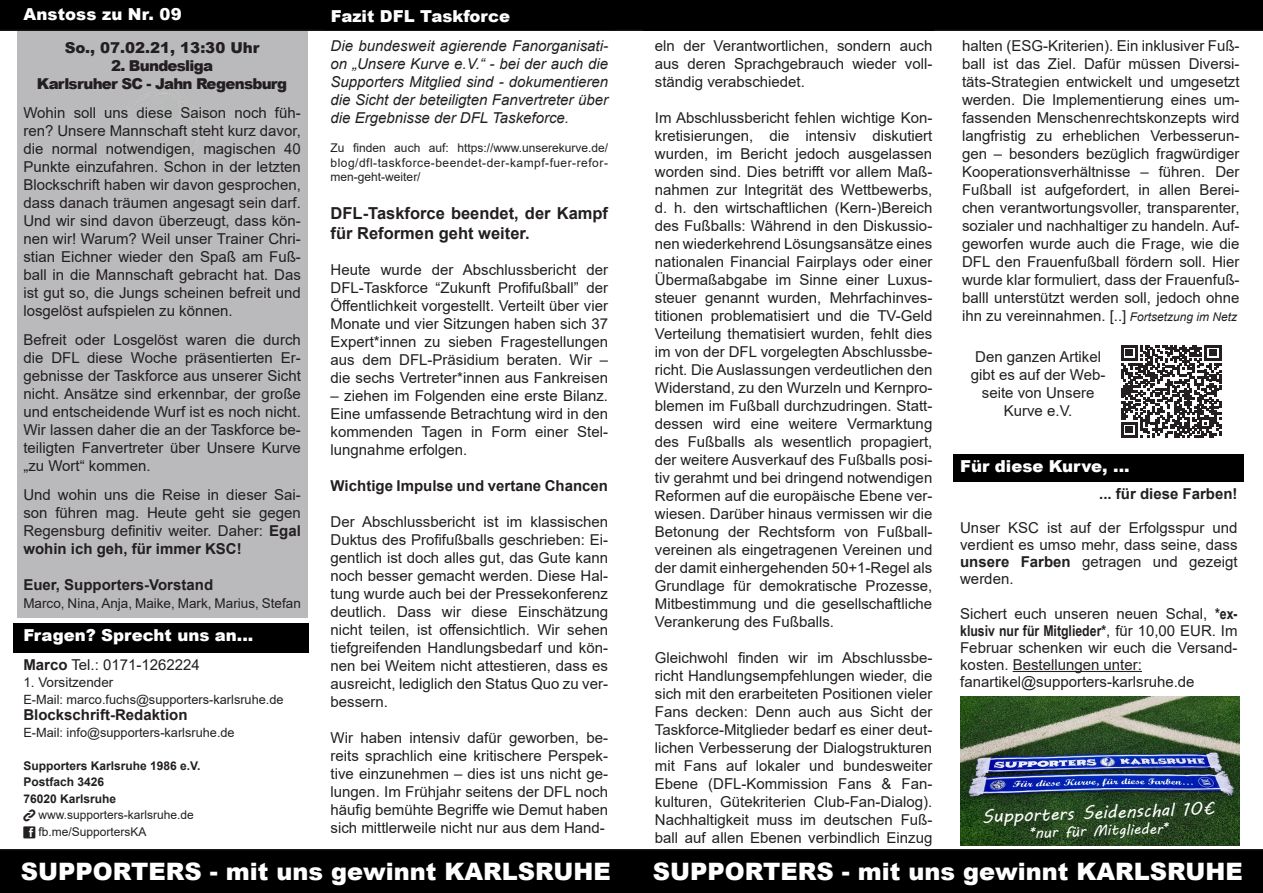
<style>
.page{position:relative;width:1263px;height:893px;background:#fff}
.page>*{position:absolute;margin:0;border:0;box-sizing:border-box;transform-origin:0 0}
.t1{font:900 24px "Arial";color:#fff}
.t2{font:18px "MV Boli";color:#fff}
.t3{font:900 16.5px "Arial";color:#fff}
.t4{font:700 16.5px/19.8px "Arial";color:#231f20}
.t5{font:15px/18px "Arial";color:#231f20;text-align:justify}
.t6{font:italic 15px/18px "Arial";color:#231f20;text-align:justify}
.t7{font:700 15px "Arial";color:#231f20}
.t8{font:900 15px/18px "Arial";letter-spacing:-.05em;color:#231f20;text-align:center}
.t9{font:900 15px "Arial";color:#231f20}
.t10{font:15px "MV Boli";color:#fff}
.t11{font:13.5px "Arial";color:#231f20}
.t12{font:12.75px "Arial";color:#231f20}
.t13{font:12px/14.4px "Arial";color:#231f20;text-align:justify}
.t14{font:700 12px "Arial";color:#231f20}
.s1{font-weight:700}
.s2{font-style:italic;font-size:12px}
.s3{font-family:"Arial Narrow";font-weight:700}
</style>
<div class="page">
<div style="left:17px;top:30px;width:290px;height:588px;background:#bab9bb"></div>
<div style="left:0;top:0;width:1263px;height:30px;background:#000"></div>
<div style="left:0;top:850px;width:1263px;height:43px;background:#000"></div>
<img style="left:119px;top:92px;width:82px;height:80px">
<div style="left:643px;top:3px;width:291px;height:27px;background:#000"></div>
<div style="left:324px;top:1px;width:290px;height:28px;background:#000"></div>
<div style="left:18px;top:623px;width:290px;height:30px;background:#000"></div>
<div style="left:954px;top:454px;width:290px;height:27px;background:#000"></div>
<hr style="left:1013px;top:671px;width:129px;height:1px;background:#231f20">
<svg style="left:1121px;top:345px;width:100px;height:93px"></svg>
<img style="left:960px;top:696px;width:279px;height:149px">
<p class="t3" style="left:23px;top:2px;width:160px">Anstoss zu Nr. 09</p>
<p class="t9" style="left:65px;top:37px;width:196px">So., 07.02.21, 13:30 Uhr</p>
<p class="t8" style="left:37px;top:57px;width:252px">2. Bundesliga<br>Karlsruher SC - Jahn Regensburg</p>
<p class="t5" style="left:23px;top:104px;width:279px">Wohin soll uns diese Saison noch füh&shy;ren? Unsere Mannschaft steht kurz davor, die normal notwendigen, magischen 40<br>Punkte einzufahren. Schon in der letzten Blockschrift haben wir davon gesprochen, dass danach träumen angesagt sein darf.<br>Und wir sind davon überzeugt, dass kön&shy;nen wir! Warum? Weil unser Trainer Chri&shy;stian Eichner wieder den Spaß am Fuß&shy;ball in die Mannschaft gebracht hat. Das ist gut so, die Jungs scheinen befreit und losgelöst aufspielen zu können.</p>
<p class="t5" style="left:23px;top:331px;width:279px">Befreit oder Losgelöst waren die durch die DFL diese Woche präsentierten Er&shy;gebnisse der Taskforce aus unserer Sicht nicht. Ansätze sind erkennbar, der große und entscheidende Wurf ist es noch nicht.<br>Wir lassen daher die an der Taskforce be&shy;teiligten Fanvertreter über Unsere Kurve „zu Wort“ kommen.</p>
<p class="t5" style="left:23px;top:485px;width:279px">Und wohin uns die Reise in dieser Sai&shy;son führen mag. Heute geht sie gegen Regensburg definitiv weiter. Daher: <span class="s1">Egal wohin ich geh, für immer KSC!</span></p>
<p class="t7" style="left:23px;top:574px;width:191px">Euer, Supporters-Vorstand</p>
<p class="t11" style="left:23px;top:594px;width:279px">Marco, Nina, Anja, Maike, Mark, Marius, Stefan</p>
<p class="t3" style="left:23px;top:623px;width:232px">Fragen? Sprecht uns an...</p>
<p class="t5" style="left:23px;top:656px;width:178px"><span class="s1">Marco</span> Tel.: 0171-1262224</p>
<p class="t11" style="left:23px;top:673px;width:92px">1. Vorsitzender</p>
<p class="t12" style="left:23px;top:690px;width:262px">E-Mail: marco.fuchs@supporters-karlsruhe.de</p>
<p class="t7" style="left:23px;top:704px;width:166px">Blockschrift-Redaktion</p>
<p class="t12" style="left:23px;top:723px;width:213px">E-Mail: info@supporters-karlsruhe.de</p>
<p class="t14" style="left:23px;top:757px;width:178px">Supporters Karlsruhe 1986 e.V.</p>
<p class="t14" style="left:23px;top:773px;width:82px">Postfach 3426</p>
<p class="t14" style="left:23px;top:790px;width:94px">76020 Karlsruhe</p>
<p class="t13" style="left:38px;top:808px;width:157px">www.supporters-karlsruhe.de</p>
<p class="t13" style="left:38px;top:824px;width:110px">fb.me/SupportersKA</p>
<p class="t3" style="left:331px;top:4px;width:181px">Fazit DFL Taskforce</p>
<p class="t6" style="left:331px;top:37px;width:279px">Die bundesweit agierende Fanorganisati&shy;on „Unsere Kurve e.V.“ - bei der auch die Supporters Mitglied sind - dokumentieren die Sicht der beteiligten Fanvertreter über die Ergebnisse der DFL Taskeforce.</p>
<p class="t13" style="left:331px;top:141px;width:279px">Zu finden auch auf: https://www.unserekurve.de/ blog/dfl-taskforce-beendet-der-kampf-fuer-refor&shy;men-geht-weiter/</p>
<p class="t4" style="left:331px;top:203px;width:279px">DFL-Taskforce beendet, der Kampf für Reformen geht weiter.</p>
<p class="t5" style="left:331px;top:260px;width:279px">Heute wurde der Abschlussbericht der DFL-Taskforce “Zukunft Profifußball” der Öffentlichkeit vorgestellt. Verteilt über vier Monate und vier Sitzungen haben sich 37<br>Expert*innen zu sieben Fragestellungen aus dem DFL-Präsidium beraten. Wir – die sechs Vertreter*innen aus Fankreisen</p>
<p class="t5" style="left:331px;top:386px;width:279px">– ziehen im Folgenden eine erste Bilanz.<br>Eine umfassende Betrachtung wird in den kommenden Tagen in Form einer Stel&shy;lungnahme erfolgen.</p>
<p class="t7" style="left:331px;top:475px;width:279px">Wichtige Impulse und vertane Chancen</p>
<p class="t5" style="left:331px;top:512px;width:279px">Der Abschlussbericht ist im klassischen Duktus des Profifußballs geschrieben: Ei&shy;gentlich ist doch alles gut, das Gute kann noch besser gemacht werden. Diese Hal&shy;tung wurde auch bei der Pressekonferenz deutlich. Dass wir diese Einschätzung nicht teilen, ist offensichtlich. Wir sehen tiefgreifenden Handlungsbedarf und kön&shy;nen bei Weitem nicht attestieren, dass es ausreicht, lediglich den Status Quo zu ver&shy;bessern.</p>
<p class="t5" style="left:331px;top:728px;width:279px">Wir haben intensiv dafür geworben, be&shy;reits sprachlich eine kritischere Perspek&shy;tive einzunehmen – dies ist uns nicht ge&shy;lungen. Im Frühjahr seitens der DFL noch häufig bemühte Begriffe wie Demut haben sich mittlerweile nicht nur aus dem Hand-</p>
<p class="t5" style="left:655px;top:37px;width:279px">eln der Verantwortlichen, sondern auch aus deren Sprachgebrauch wieder voll&shy;ständig verabschiedet.</p>
<p class="t5" style="left:655px;top:109px;width:279px">Im Abschlussbericht fehlen wichtige Kon&shy;kretisierungen, die intensiv diskutiert wurden, im Bericht jedoch ausgelassen worden sind. Dies betrifft vor allem Maß&shy;nahmen zur Integrität des Wettbewerbs, d. h. den wirtschaftlichen (Kern-)Bereich des Fußballs: Während in den Diskussio&shy;nen wiederkehrend Lösungsansätze eines nationalen Financial Fairplays oder einer Übermaßabgabe im Sinne einer Luxus&shy;steuer genannt wurden, Mehrfachinves&shy;titionen problematisiert und die TV-Geld Verteilung thematisiert wurden, fehlt dies im von der DFL vorgelegten Abschlussbe&shy;richt. Die Auslassungen verdeutlichen den Widerstand, zu den Wurzeln und Kernpro&shy;blemen im Fußball durchzudringen. Statt&shy;dessen wird eine weitere Vermarktung des Fußballs als wesentlich propagiert, der weitere Ausverkauf des Fußballs posi&shy;tiv gerahmt und bei dringend notwendigen Reformen auf die europäische Ebene ver&shy;wiesen. Darüber hinaus vermissen wir die Betonung der Rechtsform von Fußball&shy;vereinen als eingetragenen Vereinen und der damit einhergehenden 50+1-Regel als Grundlage für demokratische Prozesse, Mitbestimmung und die gesellschaftliche Verankerung des Fußballs.</p>
<p class="t5" style="left:655px;top:649px;width:279px">Gleichwohl finden wir im Abschlussbe&shy;richt Handlungsempfehlungen wieder, die sich mit den erarbeiteten Positionen vieler Fans decken: Denn auch aus Sicht der Taskforce-Mitglieder bedarf es einer deut&shy;lichen Verbesserung der Dialogstrukturen mit Fans auf lokaler und bundesweiter Ebene (DFL-Kommission Fans &amp; Fan&shy;kulturen, Gütekriterien Club-Fan-Dialog).<br>Nachhaltigkeit muss im deutschen Fuß&shy;ball auf allen Ebenen verbindlich Einzug</p>
<p class="t5" style="left:962px;top:37px;width:279px">halten (ESG-Kriterien). Ein inklusiver Fuß&shy;ball ist das Ziel. Dafür müssen Diversi&shy;täts-Strategien entwickelt und umgesetzt werden. Die Implementierung eines um&shy;fassenden Menschenrechtskonzepts wird langfristig zu erheblichen Verbesserun&shy;gen – besonders bezüglich fragwürdiger Kooperationsverhältnisse – führen. Der Fußball ist aufgefordert, in allen Berei&shy;chen verantwortungsvoller, transparenter, sozialer und nachhaltiger zu handeln. Auf&shy;geworfen wurde auch die Frage, wie die DFL den Frauenfußball fördern soll. Hier wurde klar formuliert, dass der Frauenfuß&shy;balll unterstützt werden soll, jedoch ohne ihn zu vereinnahmen. [..] <span class="s2">Fortsetzung im Netz</span></p>
<p class="t5" style="left:971px;top:347px;width:136px;text-align:center">Den ganzen Artikel gibt es auf der Web&shy;seite von Unsere<br>Kurve e.V.</p>
<p class="t3" style="left:960px;top:454px;width:171px">Für diese Kurve, ...</p>
<p class="t7" style="left:1099px;top:483px;width:140px">... für diese Farben!</p>
<p class="t5" style="left:960px;top:519px;width:279px;line-height:17.1px">Unser KSC ist auf der Erfolgsspur und verdient es umso mehr, dass seine, dass <span class="s1">unsere Farben</span> getragen und gezeigt werden.</p>
<p class="t5" style="left:960px;top:605px;width:279px;line-height:17.1px">Sichert euch unseren neuen Schal, <span class="s3">*ex&shy;klusiv nur für Mitglieder*</span>, für 10,00 EUR. Im Februar schenken wir euch die Versand&shy;kosten. Bestellungen unter:</p>
<p class="t5" style="left:960px;top:673px;width:236px">fanartikel@supporters-karlsruhe.de</p>
<p class="t2" style="left:981px;top:804px;width:234px;rotate:-2deg">Supporters Seidenschal 10€</p>
<p class="t10" style="left:1029px;top:823px;width:140px;rotate:-2deg">*nur für Mitglieder*</p>
<p class="t1" style="left:21px;top:854px;width:591px">SUPPORTERS - mit uns gewinnt KARLSRUHE</p>
<p class="t1" style="left:653px;top:854px;width:591px">SUPPORTERS - mit uns gewinnt KARLSRUHE</p>
</div>
